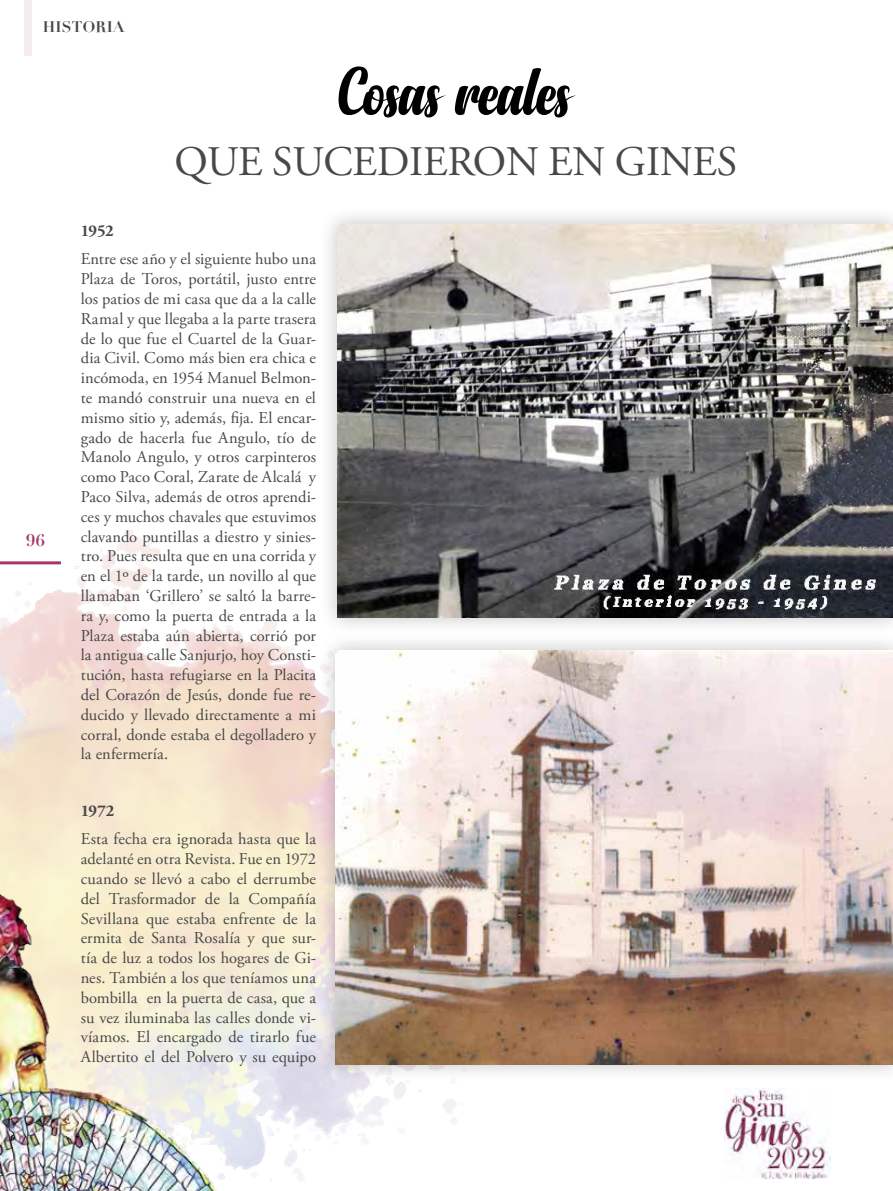
<style>
.page{position:relative;width:893px;height:1191px;background:#fff}
.page>*{position:absolute;margin:0;border:0;box-sizing:border-box;transform-origin:0 0}
.t1{font:69px "Anydore";letter-spacing:-.02em;color:#000}
.t2{font:42px "Adobe Garamond Pro";letter-spacing:-.005em;color:#484848}
.t3{font:16.5px/19.8px "Adobe Garamond Pro";color:#484848;text-align:justify}
.t4{font:700 16.5px "Adobe Garamond Pro";letter-spacing:-.02em;color:#484848}
.t5{font:700 16.5px "Didot";color:#a5346a}
.t6{font:700 15px "Didot";letter-spacing:.02em;color:#484848}
</style>
<div class="page">
<img style="left:0;top:867px;width:217px;height:324px">
<img style="left:724px;top:1089px;width:106px;height:89px">
<hr style="left:0;top:561px;width:61px;height:3px;background:#a5346a">
<div style="left:24px;top:0;width:7px;height:55px;background:#f5eced"></div>
<div style="left:317px;top:631px;width:576px;height:452px;background:#000;opacity:.25"></div>
<img style="left:336px;top:650px;width:557px;height:414px">
<div style="left:319px;top:206px;width:574px;height:430px;background:#000;opacity:.25"></div>
<img style="left:337px;top:224px;width:556px;height:393px">
<p class="t6" style="left:43px;top:17px;width:83px">HISTORIA</p>
<h1 class="t1" style="left:340px;top:50px;width:233px">Cosas reales</h1>
<h2 class="t2" style="left:175px;top:136px;width:564px">QUE SUCEDIERON EN GINES</h2>
<p class="t5" style="left:26px;top:530px;width:20px">96</p>
<p class="t4" style="left:81px;top:221px;width:35px">1952</p>
<p class="t3" style="left:81px;top:250px;width:237px">Entre ese año y el siguiente hubo una Plaza de Toros, portátil, justo entre los patios de mi casa que da a la calle Ramal y que llegaba a la parte trasera de lo que fue el Cuartel de la Guar&shy;dia Civil. Como más bien era chica e incómoda, en 1954 Manuel Belmon&shy;te mandó construir una nueva en el mismo sitio y, además, fija. El encar&shy;gado de hacerla fue Angulo, tío de Manolo Angulo, y otros carpinteros como Paco Coral, Zarate de Alcalá y Paco Silva, además de otros aprendi&shy;ces y muchos chavales que estuvimos clavando puntillas a diestro y sinies&shy;tro. Pues resulta que en una corrida y en el 1º de la tarde, un novillo al que llamaban ‘Grillero’ se saltó la barre&shy;ra y, como la puerta de entrada a la Plaza estaba aún abierta, corrió por la antigua calle Sanjurjo, hoy Consti&shy;tución, hasta refugiarse en la Placita del Corazón de Jesús, donde fue re&shy;ducido y llevado directamente a mi corral, donde estaba el degolladero y la enfermería.</p>
<p class="t4" style="left:81px;top:801px;width:35px">1972</p>
<p class="t3" style="left:81px;top:830px;width:237px">Esta fecha era ignorada hasta que la adelanté en otra Revista. Fue en 1972 cuando se llevó a cabo el derrumbe del Trasformador de la Compañía Sevillana que estaba enfrente de la ermita de Santa Rosalía y que sur&shy;tía de luz a todos los hogares de Gi&shy;nes. También a los que teníamos una bombilla en la puerta de casa, que a su vez iluminaba las calles donde vi&shy;víamos. El encargado de tirarlo fue Albertito el del Polvero y su equipo</p>
</div>
